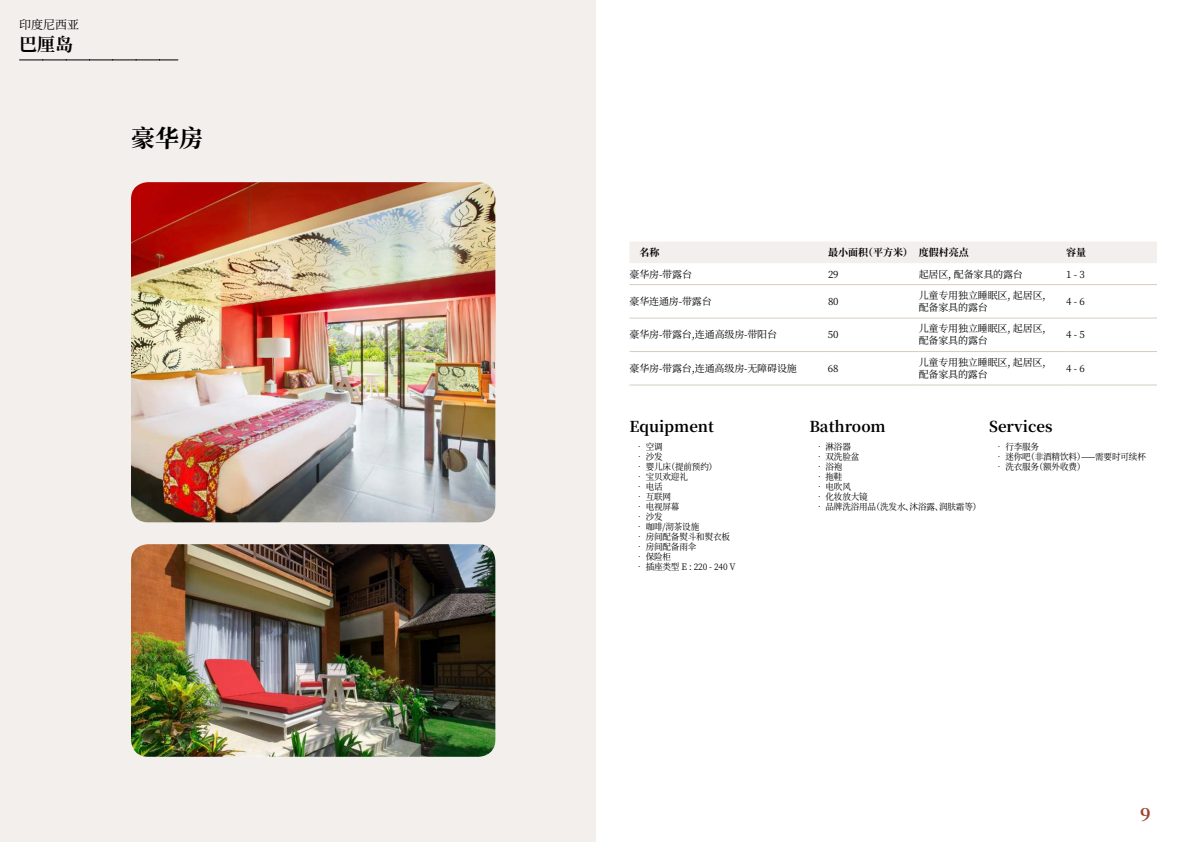
<style>
.page{position:relative;width:1191px;height:842px;background:#fff}
.page>*{position:absolute;margin:0;border:0;box-sizing:border-box;transform-origin:0 0}
.t1{font:700 24px "Noto Serif SC";color:#000}
.t2{font:700 18px "Noto Serif SC";color:#000}
.t3{font:700 18px "Noto Serif SC";color:#9d432c}
.t4{font:700 15px "Noto Serif SC";color:#000}
.t5{font:12px "Noto Serif SC";color:#000}
.t6{font:10px/12px "Noto Serif SC";letter-spacing:-.015em;color:#000}
.t7{font:700 10px "Noto Serif SC";color:#000}
.t8{font:9px "Noto Serif SC";letter-spacing:-.015em;color:#000;scale:.95 1}
</style>
<div class="page">
<div style="left:0;top:0;width:595px;height:842px;background:#f3efec"></div>
<img style="left:131px;top:182px;width:364px;height:340px">
<img style="left:131px;top:544px;width:364px;height:213px">
<svg style="left:20px;top:60px;width:158px;height:1px"></svg>
<div style="left:630px;top:242px;width:527px;height:21px;background:#f3efec"></div>
<hr style="left:629px;top:284px;width:199px;height:1px;background:#d6cdc1">
<hr style="left:828px;top:284px;width:90px;height:1px;background:#d6cdc1">
<hr style="left:918px;top:284px;width:148px;height:1px;background:#d6cdc1">
<hr style="left:1066px;top:284px;width:91px;height:1px;background:#d6cdc1">
<hr style="left:629px;top:318px;width:199px;height:1px;background:#d6cdc1">
<hr style="left:828px;top:318px;width:90px;height:1px;background:#d6cdc1">
<hr style="left:918px;top:318px;width:148px;height:1px;background:#d6cdc1">
<hr style="left:1066px;top:318px;width:91px;height:1px;background:#d6cdc1">
<hr style="left:629px;top:351px;width:199px;height:1px;background:#d6cdc1">
<hr style="left:828px;top:351px;width:90px;height:1px;background:#d6cdc1">
<hr style="left:918px;top:351px;width:148px;height:1px;background:#d6cdc1">
<hr style="left:1066px;top:351px;width:91px;height:1px;background:#d6cdc1">
<hr style="left:629px;top:384px;width:199px;height:1px;background:#d6cdc1">
<hr style="left:828px;top:384px;width:90px;height:1px;background:#d6cdc1">
<hr style="left:918px;top:384px;width:148px;height:1px;background:#d6cdc1">
<hr style="left:1066px;top:384px;width:91px;height:1px;background:#d6cdc1">
<h3 class="t5" style="left:19px;top:17px;width:61px">印度尼西亚</h3>
<h2 class="t2" style="left:19px;top:34px;width:55px">巴厘岛</h2>
<h1 class="t1" style="left:131px;top:124px;width:73px">豪华房</h1>
<p class="t7" style="left:639px;top:247px;width:21px">名称</p>
<p class="t7" style="left:828px;top:247px;width:142px">最小面积（平方米）度假村亮点</p>
<p class="t7" style="left:1066px;top:247px;width:21px">容量</p>
<p class="t6" style="left:629px;top:268px;width:64px">豪华房-带露台</p>
<p class="t6" style="left:828px;top:268px;width:12px">29</p>
<p class="t6" style="left:918px;top:268px;width:106px">起居区, 配备家具的露台</p>
<p class="t6" style="left:1066px;top:268px;width:20px">1 - 3</p>
<p class="t6" style="left:629px;top:295px;width:84px">豪华连通房-带露台</p>
<p class="t6" style="left:828px;top:295px;width:12px">80</p>
<p class="t6" style="left:918px;top:289px;width:128px">儿童专用独立睡眠区, 起居区,配备家具的露台</p>
<p class="t6" style="left:1066px;top:295px;width:20px">4 - 6</p>
<p class="t6" style="left:629px;top:329px;width:149px">豪华房-带露台,连通高级房-带阳台</p>
<p class="t6" style="left:828px;top:329px;width:12px">50</p>
<p class="t6" style="left:918px;top:323px;width:128px">儿童专用独立睡眠区, 起居区,配备家具的露台</p>
<p class="t6" style="left:1066px;top:329px;width:20px">4 - 5</p>
<p class="t6" style="left:629px;top:362px;width:169px">豪华房-带露台,连通高级房-无障碍设施</p>
<p class="t6" style="left:828px;top:362px;width:12px">68</p>
<p class="t6" style="left:918px;top:356px;width:128px">儿童专用独立睡眠区, 起居区,配备家具的露台</p>
<p class="t6" style="left:1066px;top:362px;width:20px">4 - 6</p>
<h3 class="t4" style="left:629px;top:418px;width:86px">Equipment</h3>
<p class="t8" style="left:635px;top:442px;width:30px">• 空调</p>
<p class="t8" style="left:635px;top:452px;width:30px">• 沙发</p>
<p class="t8" style="left:635px;top:462px;width:88px">• 婴儿床（提前预约）</p>
<p class="t8" style="left:635px;top:472px;width:57px">• 宝贝欢迎礼</p>
<p class="t8" style="left:635px;top:482px;width:30px">• 电话</p>
<p class="t8" style="left:635px;top:492px;width:39px">• 互联网</p>
<p class="t8" style="left:635px;top:502px;width:48px">• 电视屏幕</p>
<p class="t8" style="left:635px;top:512px;width:30px">• 沙发</p>
<p class="t8" style="left:635px;top:522px;width:69px">• 咖啡/沏茶设施</p>
<p class="t8" style="left:635px;top:532px;width:101px">• 房间配备熨斗和熨衣板</p>
<p class="t8" style="left:635px;top:542px;width:66px">• 房间配备雨伞</p>
<p class="t8" style="left:635px;top:552px;width:39px">• 保险柜</p>
<p class="t8" style="left:635px;top:562px;width:107px">• 插座类型 E : 220 - 240 V</p>
<h3 class="t4" style="left:809px;top:418px;width:78px">Bathroom</h3>
<p class="t8" style="left:815px;top:442px;width:39px">• 淋浴器</p>
<p class="t8" style="left:815px;top:452px;width:48px">• 双洗脸盆</p>
<p class="t8" style="left:815px;top:462px;width:30px">• 浴袍</p>
<p class="t8" style="left:815px;top:472px;width:30px">• 拖鞋</p>
<p class="t8" style="left:815px;top:482px;width:39px">• 电吹风</p>
<p class="t8" style="left:815px;top:492px;width:57px">• 化妆放大镜</p>
<p class="t8" style="left:815px;top:502px;width:176px">• 品牌洗浴用品（洗发水、沐浴露、润肤霜等）</p>
<h3 class="t4" style="left:989px;top:418px;width:65px">Services</h3>
<p class="t8" style="left:994px;top:442px;width:48px">• 行李服务</p>
<p class="t8" style="left:994px;top:452px;width:160px">• 迷你吧（非酒精饮料）——需要时可续杯</p>
<p class="t8" style="left:994px;top:462px;width:97px">• 洗衣服务（额外收费）</p>
<h2 class="t3" style="left:1140px;top:804px;width:12px">9</h2>
</div>
